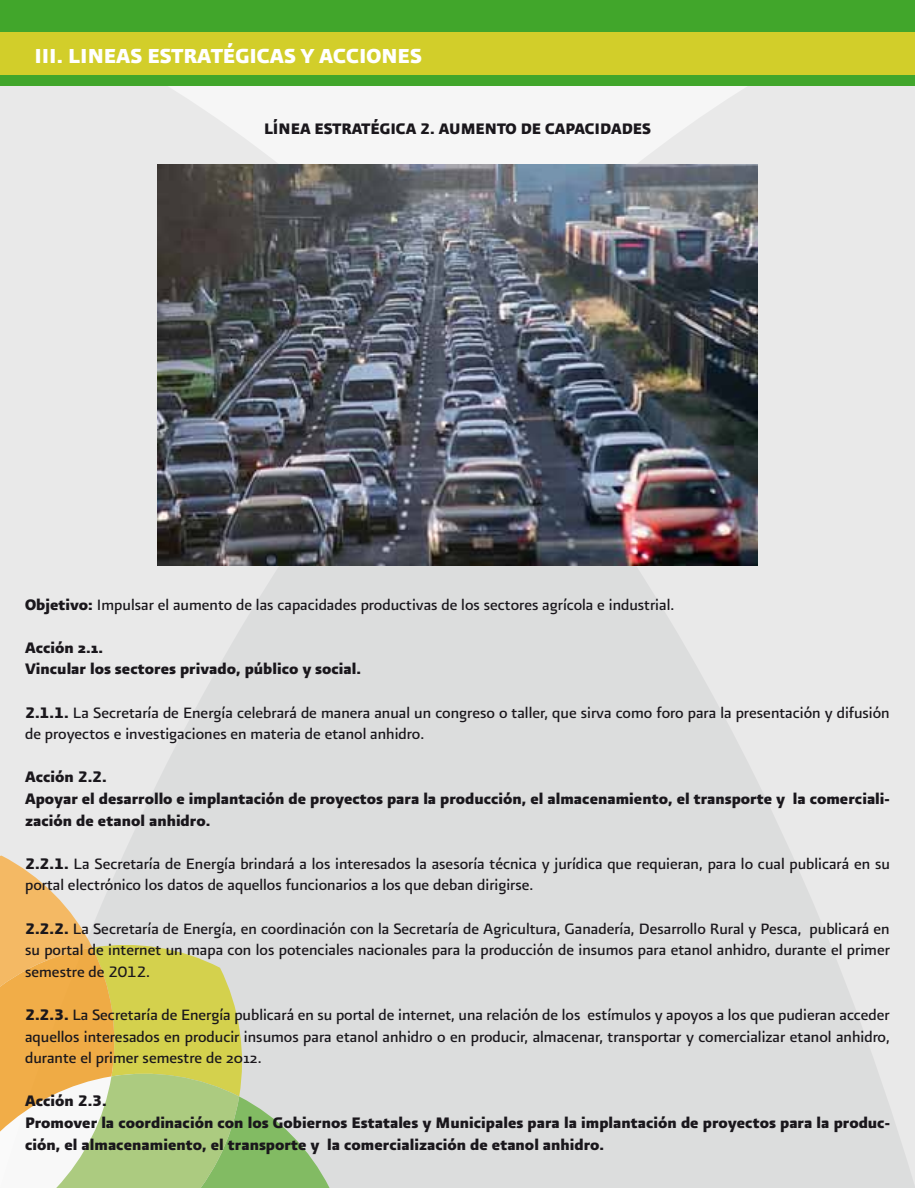
<style>
.page{position:relative;width:915px;height:1188px;background:#fff}
.page>*{position:absolute;margin:0;border:0;box-sizing:border-box;transform-origin:0 0}
.t1{font:24px "Presidencia Fuerte CC";color:#fff}
.t2{font:18px/21.6px "Presidencia Base CC";color:#1a171c}
.t3{font:18px/21.6px "Presidencia Fuerte CC";color:#1a171c}
.s1{font-family:"Presidencia Fuerte Versalitas"}
.s2{font-family:"Presidencia Fuerte CC"}
.s3{font-family:"Presidencia Base Versalitas"}
</style>
<div class="page">
<div style="left:0;top:85px;width:914px;height:1103px;background:#e3e3e3"></div>
<svg style="left:0;top:856px;width:329px;height:332px;background:#d5d09a"></svg>
<div style="left:0;top:0;width:914px;height:85px;background:#41a62b"></div>
<div style="left:0;top:32px;width:914px;height:43px;background:#d2ce2a"></div>
<img style="left:157px;top:165px;width:600px;height:400px">
<p class="t1" style="left:34px;top:42px;width:389px">III. LINEAS ESTRATÉGICAS Y ACCIONES</p>
<p class="t3" style="left:264px;top:118px;width:388px">LÍNEA ESTRATÉGICA <span class="s1">2.</span> AUMENTO DE CAPACIDADES</p>
<p class="t2" style="left:25px;top:593px;width:650px"><span class="s2">Objetivo:</span> Impulsar el aumento de las capacidades productivas de los sectores agrícola e industrial.</p>
<p class="t3" style="left:25px;top:636px;width:337px">Acción 2.1.<br>Vincular los sectores privado, público y social.</p>
<p class="t2" style="left:25px;top:701px;width:865px"><span class="s1">2.1.1.</span> La Secretaría de Energía celebrará de manera anual un congreso o taller, que sirva como foro para la presentación y difusión de proyectos e investigaciones en materia de etanol anhidro.</p>
<p class="t3" style="left:25px;top:766px;width:865px">Acción <span class="s1">2.2.<br></span>Apoyar el desarrollo e implantación de proyectos para la producción, el almacenamiento, el transporte y la comerciali&shy;zación de etanol anhidro.</p>
<p class="t2" style="left:25px;top:852px;width:866px"><span class="s1">2.2.1.</span> La Secretaría de Energía brindará a los interesados la asesoría técnica y jurídica que requieran, para lo cual publicará en su portal electrónico los datos de aquellos funcionarios a los que deban dirigirse.</p>
<p class="t2" style="left:25px;top:917px;width:866px;text-align:justify"><span class="s1">2.2.2.</span> La Secretaría de Energía, en coordinación con la Secretaría de Agricultura, Ganadería, Desarrollo Rural y Pesca, publicará en su portal de internet un mapa con los potenciales nacionales para la producción de insumos para etanol anhidro, durante el primer semestre de <span class="s3">2012</span>.</p>
<p class="t2" style="left:25px;top:1004px;width:866px;text-align:justify"><span class="s1">2.2.3.</span> La Secretaría de Energía publicará en su portal de internet, una relación de los estímulos y apoyos a los que pudieran acceder aquellos interesados en producir insumos para etanol anhidro o en producir, almacenar, transportar y comercializar etanol anhidro, durante el primer semestre de 2012.</p>
<p class="t3" style="left:25px;top:1090px;width:866px">Acción <span class="s1">2.3.<br></span>Promover la coordinación con los Gobiernos Estatales y Municipales para la implantación de proyectos para la produc&shy;ción, el almacenamiento, el transporte y la comercialización de etanol anhidro.</p>
</div>
